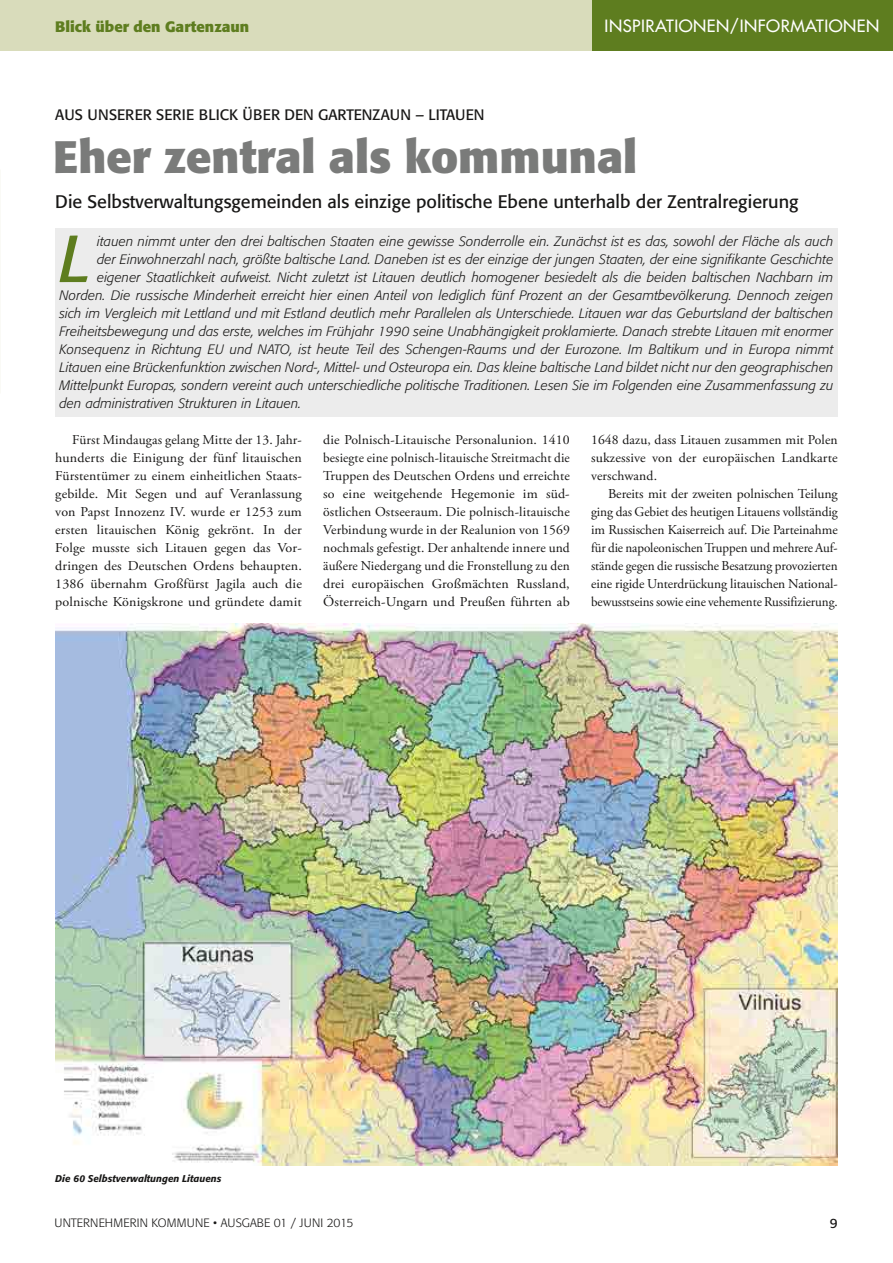
<style>
.page{position:relative;width:893px;height:1263px;background:#fff}
.page>*{position:absolute;margin:0;border:0;box-sizing:border-box;transform-origin:0 0}
.t1{font:italic 65.7px "Formata";color:#5e7d1f}
.t2{font:700 45px "Formata";color:#7a7b7a}
.t3{font:18px "Formata";color:#181716}
.t4{font:500 16.5px "Futura Std";letter-spacing:.03em;color:#fff}
.t5{font:15px "Formata";color:#181716}
.t6{font:700 15px "Formata";color:#5e7d1f}
.t7{font:13.5px/18px "Adobe Garamond Pro";letter-spacing:.01em;color:#181716;text-align:justify}
.t8{font:italic 300 13.5px "Formata";letter-spacing:.01em;color:#181716}
.t9{font:13.5px "Formata";color:#181716}
.t10{font:300 12px "Formata";letter-spacing:.02em;color:#181716}
.t11{font:italic 500 9.75px "Formata";color:#181716}
</style>
<div class="page">
<div style="left:591px;top:0;width:302px;height:51px;background:#5e7d1f"></div>
<div style="left:0;top:0;width:591px;height:51px;background:#d9dcbb"></div>
<div style="left:55px;top:228px;width:783px;height:188px;background:#ececec"></div>
<img style="left:55px;top:623px;width:783px;height:543px">
<p class="t6" style="left:55px;top:18px;width:196px">Blick über den Gartenzaun</p>
<p class="t4" style="left:605px;top:16px;width:276px">INSPIRATIONEN/INFORMATIONEN</p>
<p class="t5" style="left:55px;top:106px;width:431px">Aus unserer Serie Blick über den Gartenzaun – Litauen</p>
<h2 class="t2" style="left:53px;top:129px;width:586px">Eher zentral als kommunal</h2>
<h3 class="t3" style="left:55px;top:191px;width:745px">Die Selbstverwaltungsgemeinden als einzige politische Ebene unterhalb der Zentralregierung</h3>
<h1 class="t1" style="left:59px;top:219px;width:34px">L</h1>
<p class="t8" style="left:97px;top:233px;width:738px">itauen nimmt unter den drei baltischen Staaten eine gewisse Sonderrolle ein. Zunächst ist es das, sowohl der Fläche als auch</p>
<p class="t8" style="left:97px;top:251px;width:738px">der Einwohnerzahl nach, größte baltische Land. Daneben ist es der einzige der jungen Staaten, der eine signifikante Geschichte</p>
<p class="t8" style="left:97px;top:269px;width:738px">eigener Staatlichkeit aufweist. Nicht zuletzt ist Litauen deutlich homogener besiedelt als die beiden baltischen Nachbarn im</p>
<p class="t8" style="left:60px;top:287px;width:775px">Norden. Die russische Minderheit erreicht hier einen Anteil von lediglich fünf Prozent an der Gesamtbevölkerung. Dennoch zeigen</p>
<p class="t8" style="left:60px;top:305px;width:775px">sich im Vergleich mit Lettland und mit Estland deutlich mehr Parallelen als Unterschiede. Litauen war das Geburtsland der baltischen</p>
<p class="t8" style="left:60px;top:323px;width:775px">Freiheitsbewegung und das erste, welches im Frühjahr 1990 seine Unabhängigkeit proklamierte. Danach strebte Litauen mit enormer</p>
<p class="t8" style="left:60px;top:341px;width:775px">Konsequenz in Richtung EU und NATO, ist heute Teil des Schengen-Raums und der Eurozone. Im Baltikum und in Europa nimmt</p>
<p class="t8" style="left:60px;top:359px;width:775px">Litauen eine Brückenfunktion zwischen Nord-, Mittel- und Osteuropa ein. Das kleine baltische Land bildet nicht nur den geographischen</p>
<p class="t8" style="left:60px;top:377px;width:775px">Mittelpunkt Europas, sondern vereint auch unterschiedliche politische Traditionen. Lesen Sie im Folgenden eine Zusammenfassung zu</p>
<p class="t8" style="left:60px;top:395px;width:243px">den administrativen Strukturen in Litauen.</p>
<p class="t7" style="left:55px;top:431px;width:248px;text-indent:17px">Fürst Mindaugas gelang Mitte der 13. Jahr&shy;hunderts die Einigung der fünf litauischen Fürstentümer zu einem einheitlichen Staats&shy;gebilde. Mit Segen und auf Veranlassung von Papst Innozenz IV. wurde er 1253 zum ersten litauischen König gekrönt. In der Folge musste sich Litauen gegen das Vor&shy;dringen des Deutschen Ordens behaupten.<br>1386 übernahm Großfürst Jagila auch die polnische Königskrone und gründete damit</p>
<p class="t7" style="left:323px;top:431px;width:248px">die Polnisch-Litauische Personalunion. 1410 besiegte eine polnisch-litauische Streitmacht die Truppen des Deutschen Ordens und erreichte so eine weitgehende Hegemonie im süd&shy;östlichen Ostseeraum. Die polnisch-litauische Verbindung wurde in der Realunion von 1569 nochmals gefestigt. Der anhaltende innere und äußere Niedergang und die Fronstellung zu den drei europäischen Großmächten Russland, Österreich-Ungarn und Preußen führten ab</p>
<p class="t7" style="left:591px;top:431px;width:248px">1648 dazu, dass Litauen zusammen mit Polen sukzessive von der europäischen Landkarte verschwand.</p>
<p class="t7" style="left:591px;top:485px;width:248px;text-indent:17px">Bereits mit der zweiten polnischen Teilung ging das Gebiet des heutigen Litauens vollständig im Russischen Kaiserreich auf. Die Parteinahme für die napoleonischen Truppen und mehrere Auf&shy;stände gegen die russische Besatzung provozierten eine rigide Unterdrückung litauischen National&shy;bewusstseins sowie eine vehemente Russifizierung.</p>
<p class="t11" style="left:55px;top:1173px;width:168px">Die 60 Selbstverwaltungen Litauens</p>
<p class="t10" style="left:54px;top:1216px;width:301px">UNTERNEHMERIN KOMMUNE • AUSGABE 01 / JUNI 2015</p>
<p class="t9" style="left:830px;top:1215px;width:9px">9</p>
</div>
